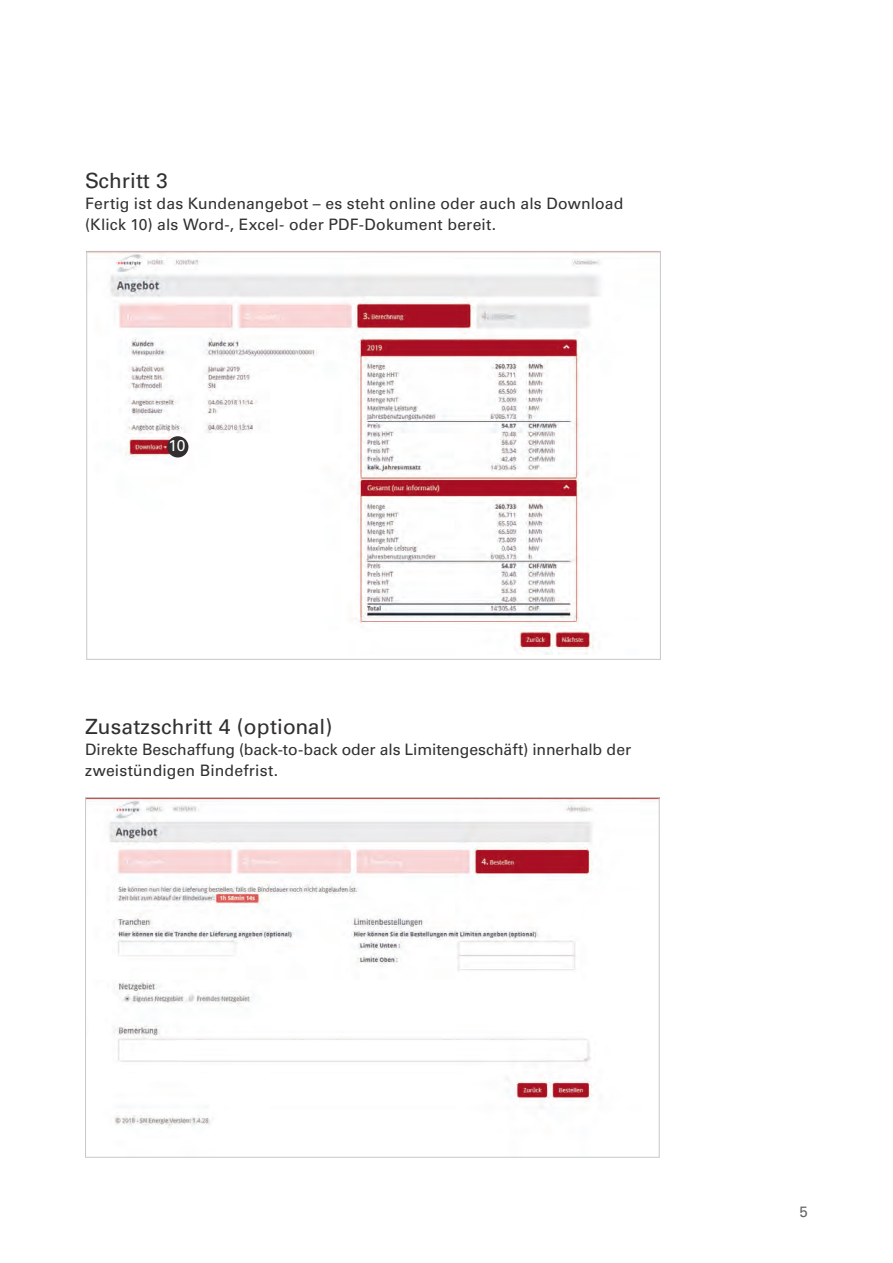
<style>
.page{position:relative;width:893px;height:1263px;background:#fff}
.page>*{position:absolute;margin:0;border:0;box-sizing:border-box;transform-origin:0 0}
.Untertitel{font:21px "Univers LT Std";letter-spacing:.01em;color:#312f30}
.Fliesstext{font:15.75px/21px "Univers LT Std";letter-spacing:.01em;color:#312f30}
.Fliesstext-2{font:15.75px "Univers LT Std";color:#fff}
.t1{font:15px "Univers LT Std";color:#636366}
</style>
<div class="page">
<img style="left:87px;top:799px;width:570px;height:329px">
<img style="left:89px;top:253px;width:511px;height:402px">
<div style="left:167px;top:436px;width:21px;height:21px;background:#312f30;border-radius:50%"></div>
<p class="Untertitel" style="left:85px;top:168px;width:84px">Schritt 3</p>
<p class="Fliesstext" style="left:85px;top:193px;width:540px">Fertig ist das Kundenangebot – es steht online oder auch als Download (Klick 10) als Word-, Excel- oder PDF-Dokument bereit.</p>
<p class="Fliesstext-2" style="left:169px;top:436px;width:19px">10</p>
<p class="Untertitel" style="left:85px;top:714px;width:249px">Zusatzschritt 4 (optional)</p>
<p class="Fliesstext" style="left:85px;top:739px;width:548px">Direkte Beschaffung (back-to-back oder als Limitengeschäft) innerhalb der zweistündigen Bindefrist.</p>
<p class="t1" style="left:800px;top:1203px;width:10px">5</p>
</div>
